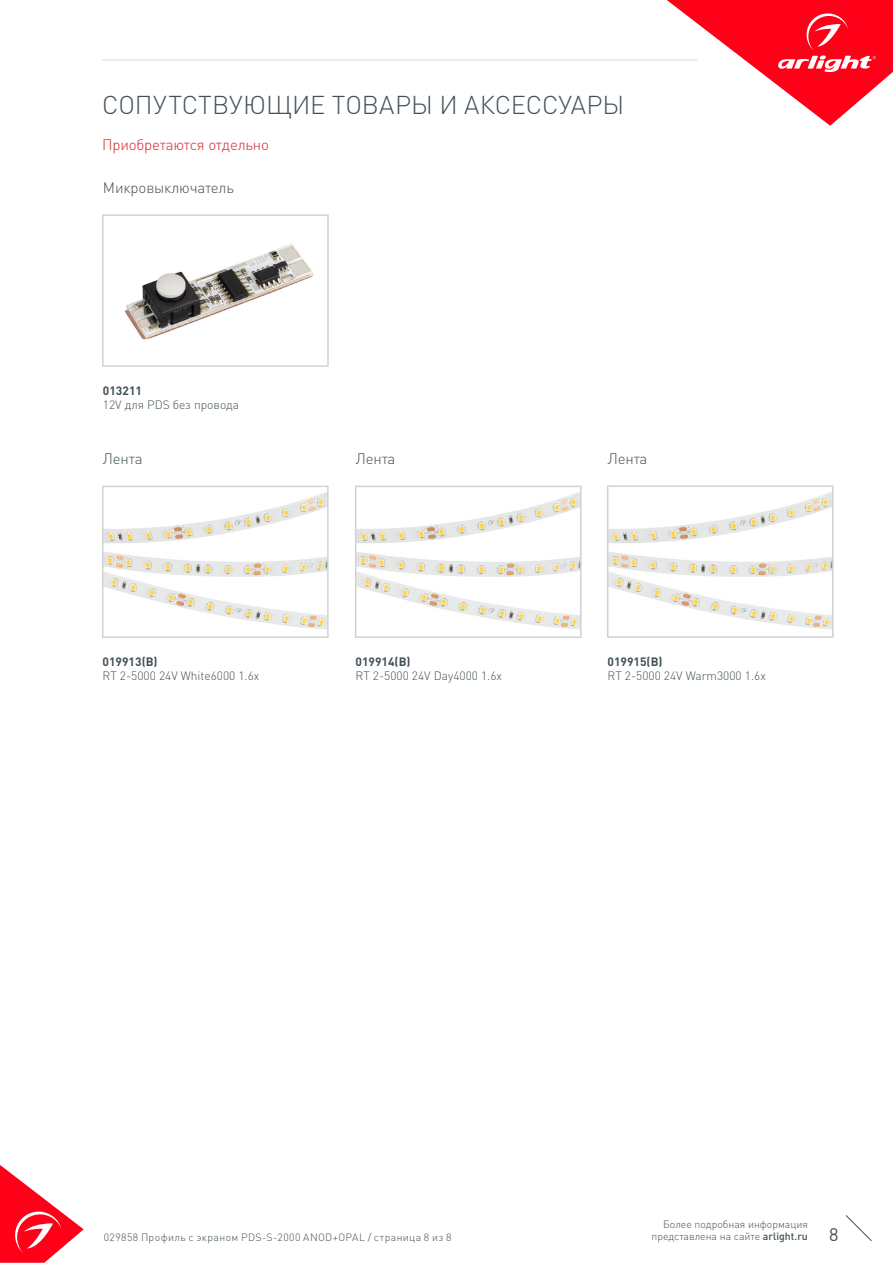
<style>
.page{position:relative;width:893px;height:1263px;background:#fff}
.page>*{position:absolute;margin:0;border:0;box-sizing:border-box;transform-origin:0 0}
.t1{font:300 25.5px "DIN Pro";color:#425159}
.t2{font:18px "DIN Pro";color:#425159}
.t3{font:300 15px "DIN Pro";letter-spacing:-.01em;color:#425159}
.t4{font:300 15px "DIN Pro";letter-spacing:-.01em;color:#d5262a}
.t5{font:300 12px "DIN Pro";color:#425159}
.t6{font:700 12px "DIN Pro";color:#425159}
.t7{font:300 10.5px "DIN Pro";letter-spacing:.04em;color:#425159}
.t8{font:300 10.5px "DIN Pro";color:#425159}
.s1{font-weight:500}
</style>
<div class="page">
<svg style="left:0;top:1165px;width:84px;height:98px"></svg>
<svg style="left:845px;top:1215px;width:27px;height:26px"></svg>
<svg style="left:667px;top:0;width:226px;height:126px"></svg>
<hr style="left:102px;top:60px;width:595px;height:1px;background:#dcdddf">
<img style="left:105px;top:492px;width:221px;height:137px">
<div style="left:102px;top:486px;width:227px;height:152px;border:2px solid #d1d2d4"></div>
<img style="left:358px;top:492px;width:221px;height:137px">
<div style="left:355px;top:486px;width:227px;height:152px;border:2px solid #d1d2d4"></div>
<img style="left:610px;top:492px;width:221px;height:137px">
<div style="left:607px;top:485px;width:227px;height:153px;border:2px solid #d1d2d4"></div>
<img style="left:124px;top:244px;width:190px;height:96px">
<div style="left:102px;top:214px;width:227px;height:153px;border:2px solid #d1d2d4"></div>
<p class="t1" style="left:102px;top:87px;width:524px">СОПУТСТВУЮЩИЕ ТОВАРЫ И АКСЕССУАРЫ</p>
<p class="t4" style="left:102px;top:134px;width:168px">Приобретаются отдельно</p>
<p class="t3" style="left:103px;top:177px;width:132px">Микровыключатель</p>
<p class="t6" style="left:103px;top:382px;width:41px">013211</p>
<p class="t5" style="left:103px;top:397px;width:138px">12V для PDS без провода</p>
<p class="t3" style="left:103px;top:448px;width:41px">Лента</p>
<p class="t6" style="left:103px;top:653px;width:57px">019913(B)</p>
<p class="t5" style="left:103px;top:668px;width:158px">RT 2-5000 24V White6000 1.6x</p>
<p class="t3" style="left:356px;top:448px;width:41px">Лента</p>
<p class="t6" style="left:356px;top:653px;width:57px">019914(B)</p>
<p class="t5" style="left:356px;top:668px;width:148px">RT 2-5000 24V Day4000 1.6x</p>
<p class="t3" style="left:608px;top:448px;width:41px">Лента</p>
<p class="t6" style="left:607px;top:653px;width:57px">019915(B)</p>
<p class="t5" style="left:607px;top:668px;width:160px">RT 2-5000 24V Warm3000 1.6x</p>
<p class="t8" style="left:663px;top:1216px;width:146px">Более подробная информация</p>
<p class="t8" style="left:651px;top:1229px;width:158px">представлена на сайте <span class="s1">arlight.ru</span></p>
<p class="t7" style="left:104px;top:1230px;width:349px">029858 Профиль с экраном PDS-S-2000 ANOD+OPAL / страница 8 из 8</p>
<h2 class="t2" style="left:829px;top:1222px;width:11px">8</h2>
</div>
